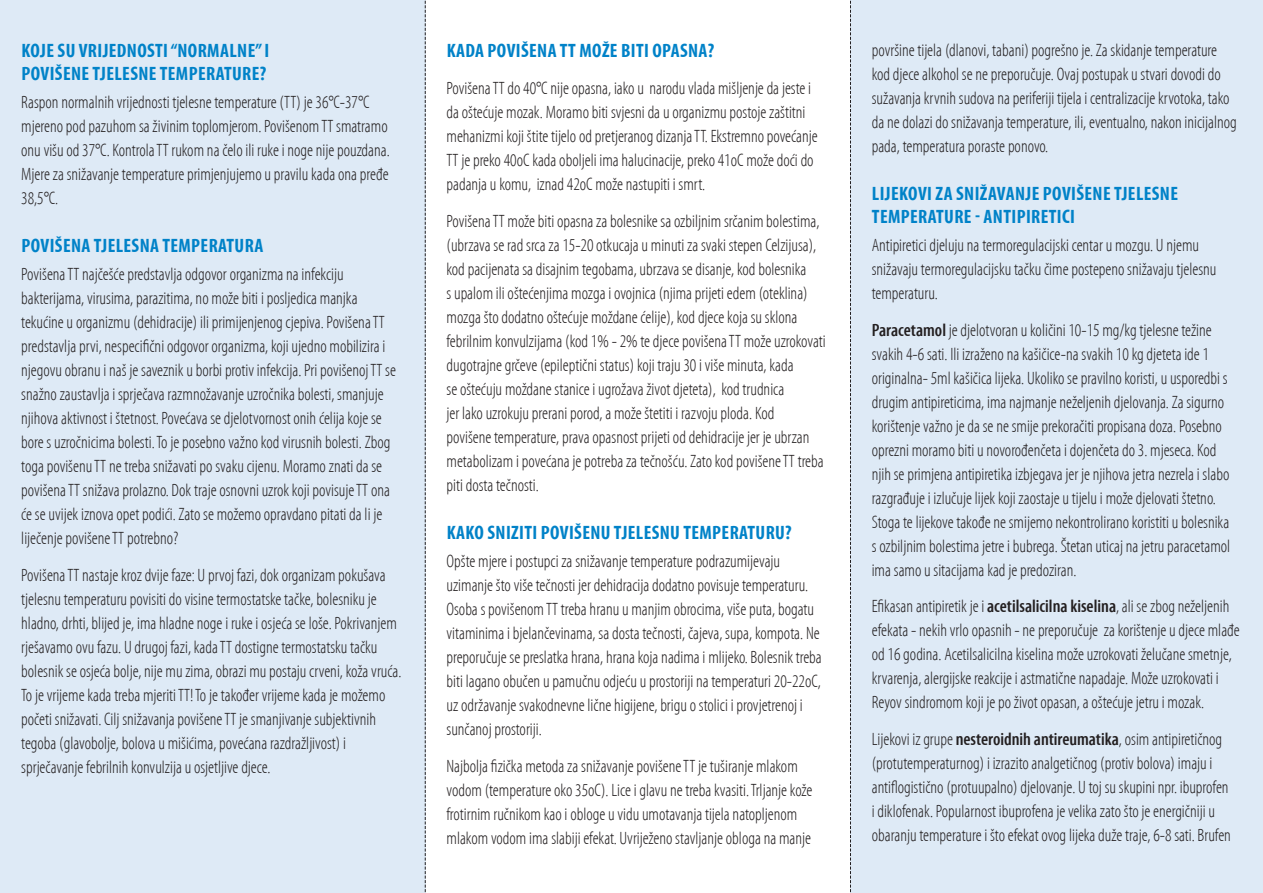
<style>
.page{position:relative;width:1263px;height:893px;background:#fff}
.page>*{position:absolute;margin:0;border:0;box-sizing:border-box;transform-origin:0 0}
.Naslov_v1{font:700 19.5px/22.5px "BH Myriad Pro Cond";letter-spacing:.02em;color:#0082c8}
.Tekst_v1{font:700 19.5px "BH Myriad Pro Cond";letter-spacing:.02em;color:#0082c8}
.Tekst_v1-2{font:18px/24px "BH Myriad Pro Light Cond";color:#231f20}
.s1{font-weight:700}
</style>
<div class="page">
<div style="left:0;top:0;width:425px;height:893px;background:#deeaf6"></div>
<div style="left:850px;top:0;width:413px;height:893px;background:#deeaf6"></div>
<svg style="left:425px;top:0;width:1px;height:893px"></svg>
<svg style="left:850px;top:0;width:1px;height:893px"></svg>
<p class="Naslov_v1" style="left:21px;top:39px;width:249px">KOJE SU VRIJEDNOSTI “NORMALNE” I<br>POVIŠENE TJELESNE TEMPERATURE?</p>
<p class="Tekst_v1-2" style="left:21px;top:90px;width:370px">Raspon normalnih vrijednosti tjelesne temperature (TT) je 36°C-37°C mjereno pod pazuhom sa živinim toplomjerom. Povišenom TT smatramo onu višu od 37°C. Kontrola TT rukom na čelo ili ruke i noge nije pouzdana.<br>Mjere za snižavanje temperature primjenjujemo u pravilu kada ona pređe 38,5°C.</p>
<p class="Naslov_v1" style="left:21px;top:234px;width:243px">POVIŠENA TJELESNA TEMPERATURA</p>
<p class="Tekst_v1-2" style="left:21px;top:262px;width:376px">Povišena TT najčešće predstavlja odgovor organizma na infekciju bakterijama, virusima, parazitima, no može biti i posljedica manjka tekućine u organizmu (dehidracije) ili primijenjenog cjepiva. Povišena TT predstavlja prvi, nespecifični odgovor organizma, koji ujedno mobilizira i njegovu obranu i naš je saveznik u borbi protiv infekcija. Pri povišenoj TT se snažno zaustavlja i sprječava razmnožavanje uzročnika bolesti, smanjuje njihova aktivnost i štetnost. Povećava se djelotvornost onih ćelija koje se bore s uzročnicima bolesti. To je posebno važno kod virusnih bolesti. Zbog toga povišenu TT ne treba snižavati po svaku cijenu. Moramo znati da se povišena TT snižava prolazno. Dok traje osnovni uzrok koji povisuje TT ona će se uvijek iznova opet podići. Zato se možemo opravdano pitati da li je liječenje povišene TT potrebno?</p>
<p class="Tekst_v1-2" style="left:21px;top:563px;width:382px">Povišena TT nastaje kroz dvije faze: U prvoj fazi, dok organizam pokušava tjelesnu temperaturu povisiti do visine termostatske tačke, bolesniku je hladno, drhti, blijed je, ima hladne noge i ruke i osjeća se loše. Pokrivanjem rješavamo ovu fazu. U drugoj fazi, kada TT dostigne termostatsku tačku bolesnik se osjeća bolje, nije mu zima, obrazi mu postaju crveni, koža vruća.<br>To je vrijeme kada treba mjeriti TT! To je također vrijeme kada je možemo početi snižavati. Cilj snižavanja povišene TT je smanjivanje subjektivnih tegoba (glavobolje, bolova u mišićima, povećana razdražljivost) i sprječavanje febrilnih konvulzija u osjetljive djece.</p>
<p class="Tekst_v1" style="left:447px;top:38px;width:269px">KADA POVIŠENA TT MOŽE BITI OPASNA?</p>
<p class="Tekst_v1-2" style="left:446px;top:76px;width:373px">Povišena TT do 40°C nije opasna, iako u narodu vlada mišljenje da jeste i da oštećuje mozak. Moramo biti svjesni da u organizmu postoje zaštitni mehanizmi koji štite tijelo od pretjeranog dizanja TT. Ekstremno povećanje TT je preko 40oC kada oboljeli ima halucinacije, preko 41oC može doći do padanja u komu, iznad 42oC može nastupiti i smrt.</p>
<p class="Tekst_v1-2" style="left:446px;top:209px;width:381px">Povišena TT može biti opasna za bolesnike sa ozbiljnim srčanim bolestima, (ubrzava se rad srca za 15-20 otkucaja u minuti za svaki stepen Celzijusa), kod pacijenata sa disajnim tegobama, ubrzava se disanje, kod bolesnika<br>s upalom ili oštećenjima mozga i ovojnica (njima prijeti edem (oteklina) mozga što dodatno oštećuje moždane ćelije), kod djece koja su sklona febrilnim konvulzijama (kod 1% - 2% te djece povišena TT može uzrokovati dugotrajne grčeve (epileptični status) koji traju 30 i više minuta, kada<br>se oštećuju moždane stanice i ugrožava život djeteta), kod trudnica<br>jer lako uzrokuju prerani porod, a može štetiti i razvoju ploda. Kod<br>povišene temperature, prava opasnost prijeti od dehidracije jer je ubrzan metabolizam i povećana je potreba za tečnošću. Zato kod povišene TT treba piti dosta tečnosti.</p>
<p class="Naslov_v1" style="left:447px;top:521px;width:347px">KAKO SNIZITI POVIŠENU TJELESNU TEMPERATURU?</p>
<p class="Tekst_v1-2" style="left:446px;top:549px;width:377px">Opšte mjere i postupci za snižavanje temperature podrazumijevaju uzimanje što više tečnosti jer dehidracija dodatno povisuje temperaturu.<br>Osoba s povišenom TT treba hranu u manjim obrocima, više puta, bogatu vitaminima i bjelančevinama, sa dosta tečnosti, čajeva, supa, kompota. Ne preporučuje se preslatka hrana, hrana koja nadima i mlijeko. Bolesnik treba biti lagano obučen u pamučnu odjeću u prostoriji na temperaturi 20-22oC, uz održavanje svakodnevne lične higijene, brigu o stolici i provjetrenoj i sunčanoj prostoriji.</p>
<p class="Tekst_v1-2" style="left:446px;top:754px;width:367px">Najbolja fizička metoda za snižavanje povišene TT je tuširanje mlakom vodom (temperature oko 35oC). Lice i glavu ne treba kvasiti. Trljanje kože frotirnim ručnikom kao i obloge u vidu umotavanja tijela natopljenom mlakom vodom ima slabiji efekat. Uvriježeno stavljanje obloga na manje</p>
<p class="Tekst_v1-2" style="left:872px;top:38px;width:367px">površine tijela (dlanovi, tabani) pogrešno je. Za skidanje temperature kod djece alkohol se ne preporučuje. Ovaj postupak u stvari dovodi do sužavanja krvnih sudova na periferiji tijela i centralizacije krvotoka, tako da ne dolazi do snižavanja temperature, ili, eventualno, nakon inicijalnog pada, temperatura poraste ponovo.</p>
<p class="Naslov_v1" style="left:872px;top:182px;width:308px">LIJEKOVI ZA SNIŽAVANJE POVIŠENE TJELESNE<br>TEMPERATURE - ANTIPIRETICI</p>
<p class="Tekst_v1-2" style="left:872px;top:233px;width:346px">Antipiretici djeluju na termoregulacijski centar u mozgu. U njemu snižavaju termoregulacijsku tačku čime postepeno snižavaju tjelesnu temperaturu.</p>
<p class="Tekst_v1-2" style="left:872px;top:318px;width:360px"><span class="s1">Paracetamol</span> je djelotvoran u količini 10-15 mg/kg tjelesne težine svakih 4-6 sati. Ili izraženo na kašičice-na svakih 10 kg djeteta ide 1 originalna- 5ml kašičica lijeka. Ukoliko se pravilno koristi, u usporedbi s drugim antipireticima, ima najmanje neželjenih djelovanja. Za sigurno korištenje važno je da se ne smije prekoračiti propisana doza. Posebno oprezni moramo biti u novorođenčeta i dojenčeta do 3. mjeseca. Kod njih se primjena antipiretika izbjegava jer je njihova jetra nezrela i slabo razgrađuje i izlučuje lijek koji zaostaje u tijelu i može djelovati štetno.<br>Stoga te lijekove takođe ne smijemo nekontrolirano koristiti u bolesnika s ozbiljnim bolestima jetre i bubrega. Štetan uticaj na jetru paracetamol ima samo u sitacijama kad je predoziran.</p>
<p class="Tekst_v1-2" style="left:872px;top:594px;width:370px">Efikasan antipiretik je i <span class="s1">acetilsalicilna kiselina</span>, ali se zbog neželjenih efekata - nekih vrlo opasnih - ne preporučuje za korištenje u djece mlađe od 16 godina. Acetilsalicilna kiselina može uzrokovati želučane smetnje, krvarenja, alergijske reakcije i astmatične napadaje. Može uzrokovati i Reyov sindromom koji je po život opasan, a oštećuje jetru i mozak.</p>
<p class="Tekst_v1-2" style="left:872px;top:727px;width:361px">Lijekovi iz grupe <span class="s1">nesteroidnih antireumatika</span>, osim antipiretičnog (protutemperaturnog) i izrazito analgetičnog (protiv bolova) imaju i antiflogistično (protuupalno) djelovanje. U toj su skupini npr. ibuprofen i diklofenak. Popularnost ibuprofena je velika zato što je energičniji u obaranju temperature i što efekat ovog lijeka duže traje, 6-8 sati. Brufen</p>
</div>
